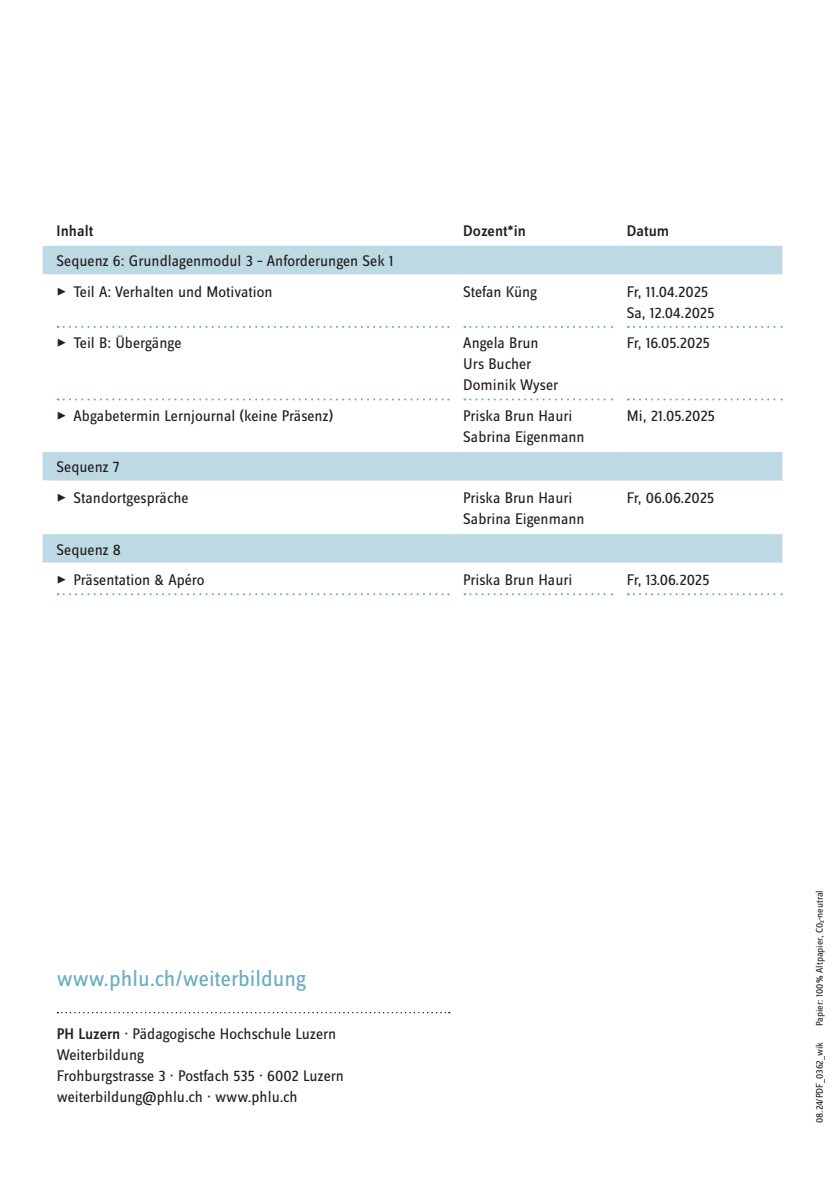
<style>
.page{position:relative;width:840px;height:1191px;background:#fff}
.page>*{position:absolute;margin:0;border:0;box-sizing:border-box;transform-origin:0 0}
.t1{font:23px "Zine Sans Dis OT";color:#68acc3}
.t2{font:16px/21px "Zine Sans Dis OT";color:#231f20}
.t3{font:500 16px "Zine Sans Dis OT";color:#231f20}
.t4{font:10px "Zine Sans Dis OT";color:#231f20}
.s1{font-weight:500}
</style>
<div class="page">
<svg style="left:57px;top:1012px;width:392px;height:1px"></svg>
<svg style="left:57px;top:246px;width:725px;height:316px"></svg>
<div style="left:449px;top:246px;width:14px;height:28px;background:#bddae4"></div>
<div style="left:612px;top:246px;width:14px;height:28px;background:#bddae4"></div>
<div style="left:43px;top:452px;width:14px;height:28px;background:#bddae4"></div>
<div style="left:449px;top:452px;width:14px;height:28px;background:#bddae4"></div>
<div style="left:612px;top:452px;width:14px;height:28px;background:#bddae4"></div>
<div style="left:43px;top:534px;width:14px;height:28px;background:#bddae4"></div>
<div style="left:449px;top:534px;width:14px;height:28px;background:#bddae4"></div>
<div style="left:612px;top:534px;width:14px;height:28px;background:#bddae4"></div>
<svg style="left:58px;top:593px;width:391px;height:2px"></svg>
<svg style="left:464px;top:593px;width:148px;height:2px"></svg>
<svg style="left:627px;top:593px;width:155px;height:2px"></svg>
<div style="left:43px;top:246px;width:14px;height:28px;background:#bddae4"></div>
<hr style="left:43px;top:274px;width:413px;height:2px;background:#fff">
<hr style="left:456px;top:274px;width:163px;height:2px;background:#fff">
<hr style="left:619px;top:274px;width:165px;height:2px;background:#fff">
<hr style="left:43px;top:450px;width:413px;height:2px;background:#fff">
<hr style="left:456px;top:450px;width:163px;height:2px;background:#fff">
<hr style="left:619px;top:450px;width:165px;height:2px;background:#fff">
<hr style="left:43px;top:480px;width:413px;height:2px;background:#fff">
<hr style="left:456px;top:480px;width:163px;height:2px;background:#fff">
<hr style="left:619px;top:480px;width:165px;height:2px;background:#fff">
<hr style="left:43px;top:532px;width:413px;height:2px;background:#fff">
<hr style="left:456px;top:532px;width:163px;height:2px;background:#fff">
<hr style="left:619px;top:532px;width:165px;height:2px;background:#fff">
<svg style="left:58px;top:326px;width:391px;height:2px"></svg>
<svg style="left:464px;top:326px;width:148px;height:2px"></svg>
<svg style="left:627px;top:326px;width:155px;height:2px"></svg>
<svg style="left:58px;top:398px;width:391px;height:2px"></svg>
<svg style="left:464px;top:398px;width:148px;height:2px"></svg>
<svg style="left:627px;top:398px;width:155px;height:2px"></svg>
<div style="left:449px;top:276px;width:14px;height:51px;background:#fff"></div>
<div style="left:612px;top:276px;width:14px;height:51px;background:#fff"></div>
<div style="left:449px;top:327px;width:14px;height:72px;background:#fff"></div>
<div style="left:612px;top:327px;width:14px;height:72px;background:#fff"></div>
<div style="left:449px;top:399px;width:14px;height:51px;background:#fff"></div>
<div style="left:612px;top:399px;width:14px;height:51px;background:#fff"></div>
<div style="left:449px;top:482px;width:14px;height:50px;background:#fff"></div>
<div style="left:612px;top:482px;width:14px;height:50px;background:#fff"></div>
<p class="t3" style="left:57px;top:222px;width:38px">Inhalt</p>
<p class="t3" style="left:463px;top:222px;width:64px">Dozent*in</p>
<p class="t3" style="left:626px;top:222px;width:44px">Datum</p>
<p class="t2" style="left:57px;top:251px;width:338px">Sequenz 6: Grundlagenmodul 3 – Anforderungen Sek 1</p>
<p class="t2" style="left:57px;top:282px;width:217px">✓ Teil A: Verhalten und Motivation</p>
<p class="t2" style="left:463px;top:282px;width:75px">Stefan Küng</p>
<p class="t2" style="left:626px;top:282px;width:89px">Fr, 11.04.2025<br>Sa, 12.04.2025</p>
<p class="t2" style="left:57px;top:333px;width:126px">✓ Teil B: Übergänge</p>
<p class="t2" style="left:463px;top:333px;width:97px">Angela Brun<br>Urs Bucher<br>Dominik Wyser</p>
<p class="t2" style="left:626px;top:333px;width:85px">Fr, 16.05.2025</p>
<p class="t2" style="left:57px;top:406px;width:278px">✓ Abgabetermin Lernjournal (keine Präsenz)</p>
<p class="t2" style="left:463px;top:406px;width:123px">Priska Brun Hauri<br>Sabrina Eigenmann</p>
<p class="t2" style="left:626px;top:406px;width:90px">Mi, 21.05.2025</p>
<p class="t2" style="left:57px;top:457px;width:64px">Sequenz 7</p>
<p class="t2" style="left:57px;top:488px;width:133px">✓ Standortgespräche</p>
<p class="t2" style="left:463px;top:488px;width:123px">Priska Brun Hauri<br>Sabrina Eigenmann</p>
<p class="t2" style="left:626px;top:488px;width:89px">Fr, 06.06.2025</p>
<p class="t2" style="left:57px;top:539px;width:66px">Sequenz 8</p>
<p class="t2" style="left:57px;top:570px;width:149px">✓ Präsentation &amp; Apéro</p>
<p class="t2" style="left:463px;top:570px;width:110px">Priska Brun Hauri</p>
<p class="t2" style="left:626px;top:570px;width:84px">Fr, 13.06.2025</p>
<h1 class="t1" style="left:57px;top:967px;width:250px">www.phlu.ch/weiterbildung</h1>
<p class="t2" style="left:57px;top:1023px;width:288px"><span class="s1">PH Luzern</span> · Pädagogische Hochschule Luzern Weiterbildung<br>Frohburgstrasse 3 · Postfach 535 · 6002 Luzern weiterbildung@phlu.ch · www.phlu.ch</p>
<p class="t4" style="left:814px;top:1026px;width:138px;rotate:-90deg">Papier: 100 % Altpapier, C0²-neutral</p>
<p class="t4" style="left:814px;top:1123px;width:83px;rotate:-90deg">08.24/PDF_0362_wik</p>
</div>
